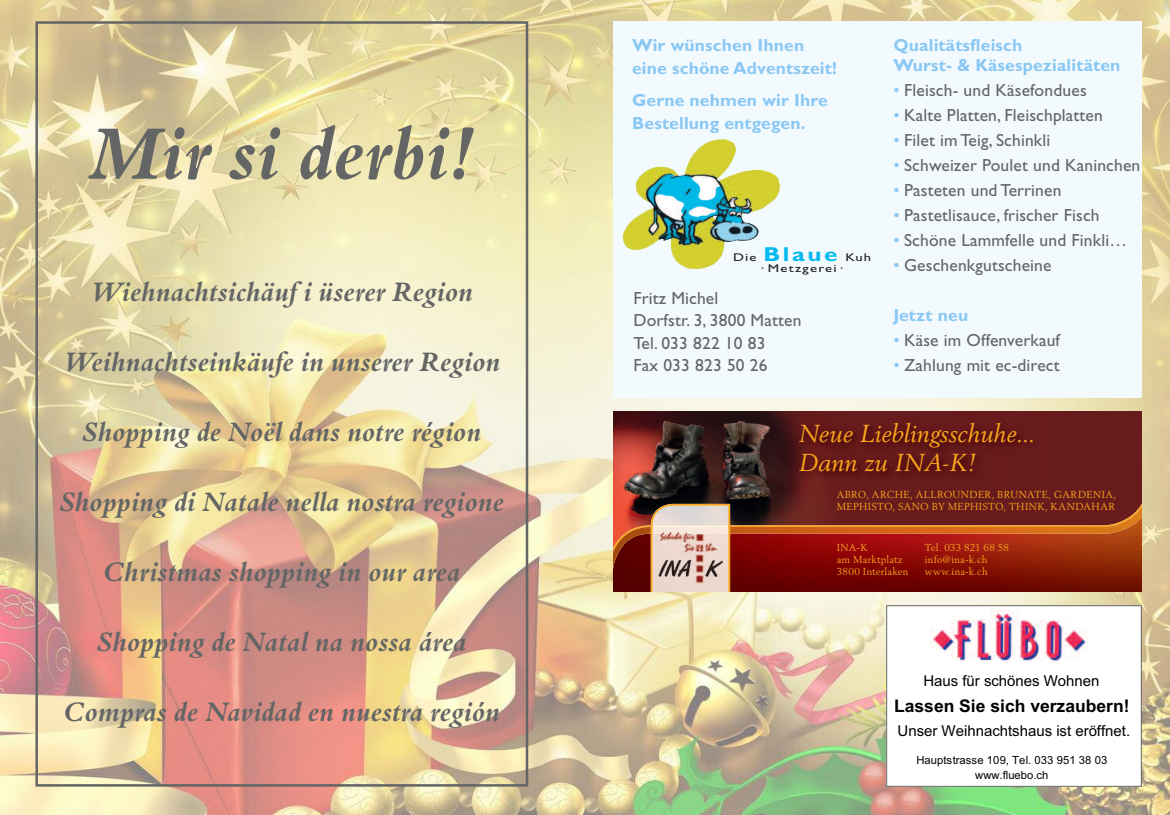
<style>
.page{position:relative;width:1170px;height:815px;background:#fff}
.page>*{position:absolute;margin:0;border:0;box-sizing:border-box;transform-origin:0 0}
.t1{font:italic 700 75px "Bergamo";color:#646565}
.t2{font:italic 700 27.5px "Bergamo";color:#646565}
.t3{font:italic 24.25px/29.1px "Berling LT Std";letter-spacing:.005em;color:#f9a51b}
.t4{font:17.5px/22.5px "Gill Sans";letter-spacing:.01em;color:#646565}
.t5{font:700 17.5px/22.5px "Gill Sans";letter-spacing:.01em;color:#8ac8f4}
.t6{font:700 17.5px "Arial";color:#000}
.t7{font:15px "Arial";color:#000}
.t8{font:11.25px/15px "Arial";letter-spacing:.005em;color:#000;text-align:center}
.t9{font:11.25px "Gill Sans";letter-spacing:.09em;color:#231f20;scale:1.3 1}
.t10{font:10px/12.2px "Berling LT Std";letter-spacing:.025em;color:#f9a51b}
.s1{font-weight:700;font-size:20.12px;color:#00baf1}
.s2{color:#8ac8f4}
</style>
<div class="page">
<img style="left:0;top:0;width:1169px;height:815px">
<div style="left:886px;top:606px;width:255px;height:180px;background:#fff"></div>
<img style="left:930px;top:609px;width:157px;height:53px">
<div style="left:886px;top:605px;width:255px;height:182px;border:1px solid #646565"></div>
<svg style="left:613px;top:580px;width:528px;height:12px;background:#670400"></svg>
<svg style="left:613px;top:411px;width:528px;height:169px;background:#6f2018"></svg>
<svg style="left:644px;top:504px;width:86px;height:88px;background:#d0b09b"></svg>
<img style="left:653px;top:530px;width:71px;height:54px">
<div style="left:613px;top:21px;width:528px;height:376px;background:#f3fafe"></div>
<img style="left:622px;top:215px;width:41px;height:35px">
<h1 class="t1" style="left:89px;top:109px;width:386px">Mir si derbi!</h1>
<h2 class="t2" style="left:90px;top:276px;width:384px">Wiehnachtsichäuf i üserer Region</h2>
<h2 class="t2" style="left:63px;top:346px;width:439px">Weihnachtseinkäufe in unserer Region</h2>
<h2 class="t2" style="left:82px;top:416px;width:400px">Shopping de Noël dans notre région</h2>
<h2 class="t2" style="left:60px;top:486px;width:446px">Shopping di Natale nella nostra regione</h2>
<h2 class="t2" style="left:103px;top:556px;width:359px">Christmas shopping in our area</h2>
<h2 class="t2" style="left:97px;top:626px;width:371px">Shopping de Natal na nossa área</h2>
<h2 class="t2" style="left:63px;top:696px;width:438px">Compras de Navidad en nuestra región</h2>
<p class="t5" style="left:632px;top:36px;width:206px">Wir wünschen Ihnen eine schöne Adventszeit!</p>
<p class="t5" style="left:632px;top:91px;width:197px">Gerne nehmen wir Ihre<br>Bestellung entgegen.</p>
<p class="t9" style="left:733px;top:252px;width:108px">Die <span class="s1">Blaue</span> Kuh</p>
<p class="t9" style="left:760px;top:264px;width:65px">·Metzgerei ·</p>
<p class="t4" style="left:633px;top:288px;width:169px">Fritz Michel<br>Dorfstr. 3, 3800 Matten<br>Tel. 033 822 10 83<br>Fax 033 823 50 26</p>
<p class="t5" style="left:893px;top:37px;width:228px;line-height:20px">Qualitätsfleisch<br>Wurst- &amp; Käsespezialitäten</p>
<p class="t4" style="left:893px;top:81px;width:195px"><span class="s2">•</span> Fleisch- und Käsefondues</p>
<p class="t4" style="left:893px;top:106px;width:211px"><span class="s2">•</span> Kalte Platten, Fleischplatten</p>
<p class="t4" style="left:893px;top:131px;width:158px"><span class="s2">•</span> Filet im Teig, Schinkli</p>
<p class="t4" style="left:893px;top:156px;width:248px"><span class="s2">•</span> Schweizer Poulet und Kaninchen</p>
<p class="t4" style="left:893px;top:181px;width:169px"><span class="s2">•</span> Pasteten und Terrinen</p>
<p class="t4" style="left:893px;top:206px;width:208px"><span class="s2">•</span> Pastetlisauce, frischer Fisch</p>
<p class="t4" style="left:893px;top:231px;width:235px"><span class="s2">•</span> Schöne Lammfelle und Finkli…</p>
<p class="t4" style="left:893px;top:256px;width:160px"><span class="s2">•</span> Geschenkgutscheine</p>
<p class="t5" style="left:893px;top:306px;width:76px">Jetzt neu</p>
<p class="t4" style="left:893px;top:331px;width:168px"><span class="s2">•</span> Käse im Offenverkauf</p>
<p class="t4" style="left:893px;top:356px;width:168px"><span class="s2">•</span> Zahlung mit ec-direct</p>
<h3 class="t3" style="left:799px;top:420px;width:237px">Neue Lieblingsschuhe...<br>Dann zu INA-K!</h3>
<p class="t10" style="left:836px;top:490px;width:281px;line-height:11.2px">ABRO, ARCHE, ALLROUNDER, BRUNATE, GARDENIA,<br>MEPHISTO, SANO BY MEPHISTO, THINK, KANDAHAR</p>
<p class="t10" style="left:836px;top:542px;width:73px">INA-K<br>am Marktplatz<br>3800 Interlaken</p>
<p class="t10" style="left:924px;top:542px;width:86px">Tel. 033 821 68 58 info@ina-k.ch www.ina-k.ch</p>
<p class="t7" style="left:923px;top:671px;width:178px">Haus für schönes Wohnen</p>
<p class="t6" style="left:894px;top:695px;width:237px">Lassen Sie sich verzaubern!</p>
<p class="t7" style="left:897px;top:721px;width:234px">Unser Weihnachtshaus ist eröffnet.</p>
<p class="t8" style="left:916px;top:753px;width:192px">Hauptstrasse 109, Tel. 033 951 38 03 www.fluebo.ch</p>
</div>
